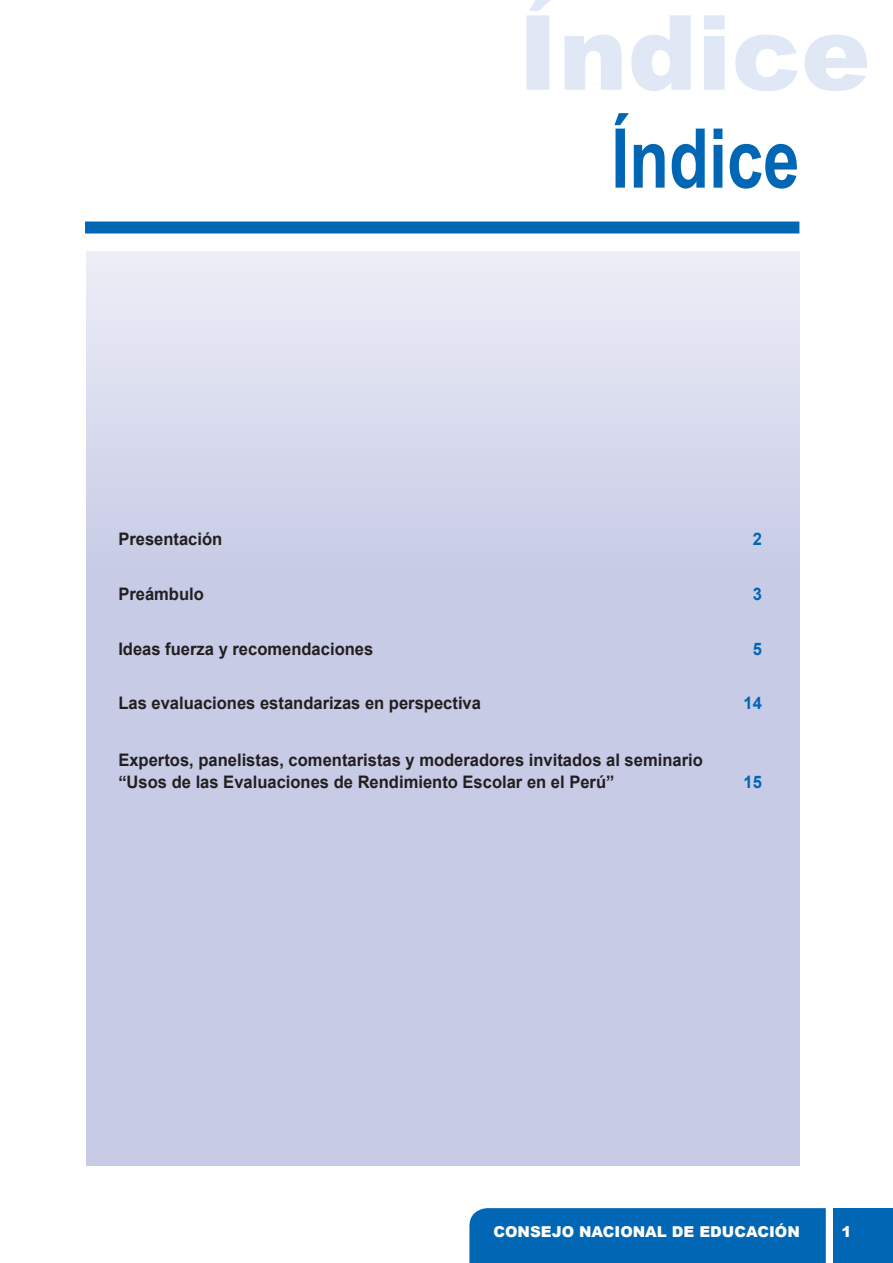
<style>
.page{position:relative;width:893px;height:1263px;background:#fff}
.page>*{position:absolute;margin:0;border:0;box-sizing:border-box;transform-origin:0 0}
.TITULO{font:900 103.95px "Arial";color:#e1e8f5}
.TITULO-2{font:700 82.5px "Arial";color:#0166b3;scale:.79 1}
.TEXTO{font:700 17.25px "Arial";color:#231f20;scale:.96 1}
.TEXTO-2{font:700 17.25px "Arial";color:#0166b3;scale:.96 1}
.t1{font:900 15px "Arial";color:#fff}
</style>
<div class="page">
<div style="left:833px;top:1208px;width:60px;height:55px;background:#0166b3"></div>
<div style="left:469px;top:1208px;width:357px;height:55px;background:#0166b3"></div>
<div style="left:86px;top:251px;width:713px;height:914px;background:linear-gradient(to bottom,#dddff0,#bec3e2)"></div>
<div style="left:85px;top:221px;width:714px;height:12px;background:#0166b3"></div>
<p class="TITULO" style="left:518px;top:-23px;width:354px">Índice</p>
<p class="TITULO-2" style="left:611px;top:101px;width:240px">Índice</p>
<p class="TEXTO" style="left:118px;top:527px;width:110px">Presentación</p>
<p class="TEXTO-2" style="left:753px;top:527px;width:11px">2</p>
<p class="TEXTO" style="left:118px;top:582px;width:91px">Preámbulo</p>
<p class="TEXTO-2" style="left:753px;top:582px;width:11px">3</p>
<p class="TEXTO" style="left:118px;top:636px;width:267px">Ideas fuerza y recomendaciones</p>
<p class="TEXTO-2" style="left:753px;top:636px;width:11px">5</p>
<p class="TEXTO" style="left:118px;top:691px;width:379px">Las evaluaciones estandarizas en perspectiva</p>
<p class="TEXTO-2" style="left:743px;top:691px;width:21px">14</p>
<p class="TEXTO" style="left:118px;top:748px;width:610px">Expertos, panelistas, comentaristas y moderadores invitados al seminario</p>
<p class="TEXTO" style="left:118px;top:770px;width:518px">“Usos de las Evaluaciones de Rendimiento Escolar en el Perú”</p>
<p class="TEXTO-2" style="left:743px;top:770px;width:21px">15</p>
<p class="t1" style="left:493px;top:1220px;width:308px">CONSEJO NACIONAL DE EDUCACIÓN</p>
<p class="t1" style="left:841px;top:1220px;width:11px">1</p>
</div>
